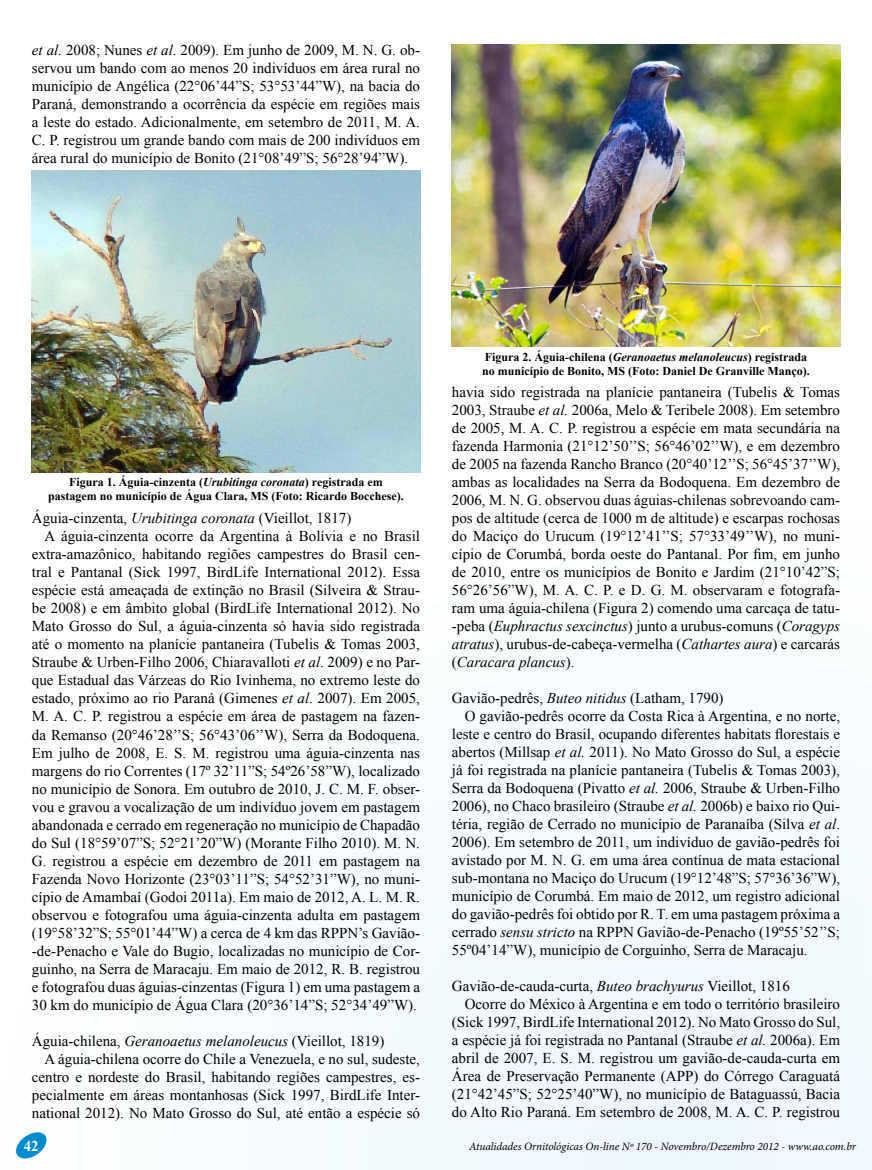
<style>
.page{position:relative;width:872px;height:1170px;background:#fff}
.page>*{position:absolute;margin:0;border:0;box-sizing:border-box;transform-origin:0 0}
.t1{font:15px/18px "Times New Roman";color:#000;text-align:justify}
.t2{font:700 15px "Times New Roman";color:#fff}
.t3{font:700 12px/14.4px "Times New Roman";color:#000;text-align:center}
.t4{font:italic 11.25px "Minion Pro";letter-spacing:-.005em;color:#000}
.s1{font-style:italic}
</style>
<div class="page">
<div style="left:330px;top:807px;width:541px;height:362px;background:#f2f9fd"></div>
<svg style="left:871px;top:952px;width:1px;height:217px"></svg>
<img style="left:32px;top:170px;width:388px;height:302px">
<img style="left:452px;top:45px;width:388px;height:301px">
<svg style="left:16px;top:1132px;width:31px;height:27px"></svg>
<p class="t1" style="left:32px;top:41px;width:390px"><span class="s1">et al.</span> 2008; Nunes <span class="s1">et al</span>. 2009). Em junho de 2009, M. N. G. ob&shy;servou um bando com ao menos 20 indivíduos em área rural no município de Angélica (22°06’44”S; 53°53’44”W), na bacia do Paraná, demonstrando a ocorrência da espécie em regiões mais a leste do estado. Adicionalmente, em setembro de 2011, M. A.<br>C. P. registrou um grande bando com mais de 200 indivíduos em área rural do município de Bonito (21°08’49”S; 56°28’94”W).</p>
<p class="t3" style="left:48px;top:474px;width:357px">Figura 1. Águia-cinzenta (<span class="s1">Urubitinga coronata</span>) registrada em pastagem no município de Água Clara, MS (Foto: Ricardo Bocchese).</p>
<p class="t1" style="left:32px;top:509px;width:321px">Águia-cinzenta, <span class="s1">Urubitinga coronata</span> (Vieillot, 1817)</p>
<p class="t1" style="left:45px;top:527px;width:377px">A águia-cinzenta ocorre da Argentina à Bolívia e no Brasil</p>
<p class="t1" style="left:32px;top:545px;width:389px">extra-amazônico, habitando regiões campestres do Brasil cen-</p>
<p class="t1" style="left:32px;top:563px;width:389px">tral e Pantanal (Sick 1997, BirdLife International 2012). Essa</p>
<p class="t1" style="left:32px;top:581px;width:389px">espécie está ameaçada de extinção no Brasil (Silveira &amp; Strau-</p>
<p class="t1" style="left:32px;top:599px;width:389px">be 2008) e em âmbito global (BirdLife International 2012). No</p>
<p class="t1" style="left:32px;top:617px;width:390px">Mato Grosso do Sul, a águia-cinzenta só havia sido registrada</p>
<p class="t1" style="left:32px;top:635px;width:389px">até o momento na planície pantaneira (Tubelis &amp; Tomas 2003,</p>
<p class="t1" style="left:32px;top:653px;width:389px">Straube &amp; Urben-Filho 2006, Chiaravalloti <span class="s1">et al</span>. 2009) e no Par-</p>
<p class="t1" style="left:32px;top:671px;width:389px">que Estadual das Várzeas do Rio Ivinhema, no extremo leste do</p>
<p class="t1" style="left:32px;top:689px;width:389px">estado, próximo ao rio Paraná (Gimenes <span class="s1">et al</span>. 2007). Em 2005,</p>
<p class="t1" style="left:32px;top:707px;width:389px">M. A. C. P. registrou a espécie em área de pastagem na fazen-</p>
<p class="t1" style="left:32px;top:725px;width:389px">da Remanso (20°46’28’’S; 56°43’06’’W), Serra da Bodoquena.</p>
<p class="t1" style="left:32px;top:743px;width:389px">Em julho de 2008, E. S. M. registrou uma águia-cinzenta nas</p>
<p class="t1" style="left:32px;top:761px;width:390px">margens do rio Correntes (17º 32’11”S; 54º26’58”W), localizado</p>
<p class="t1" style="left:32px;top:779px;width:389px">no município de Sonora. Em outubro de 2010, J. C. M. F. obser-</p>
<p class="t1" style="left:32px;top:797px;width:390px">vou e gravou a vocalização de um indivíduo jovem em pastagem</p>
<p class="t1" style="left:32px;top:815px;width:389px">abandonada e cerrado em regeneração no município de Chapadão</p>
<p class="t1" style="left:32px;top:833px;width:390px">do Sul (18°59’07”S; 52°21’20”W) (Morante Filho 2010). M. N.</p>
<p class="t1" style="left:32px;top:851px;width:389px">G. registrou a espécie em dezembro de 2011 em pastagem na</p>
<p class="t1" style="left:32px;top:869px;width:390px">Fazenda Novo Horizonte (23°03’11”S; 54°52’31”W), no muni-</p>
<p class="t1" style="left:32px;top:887px;width:389px">cípio de Amambaí (Godoi 2011a). Em maio de 2012, A. L. M. R.</p>
<p class="t1" style="left:32px;top:905px;width:390px">observou e fotografou uma águia-cinzenta adulta em pastagem</p>
<p class="t1" style="left:32px;top:923px;width:389px">(19°58’32”S; 55°01’44”W) a cerca de 4 km das RPPN’s Gavião-</p>
<p class="t1" style="left:32px;top:941px;width:389px">-de-Penacho e Vale do Bugio, localizadas no município de Cor-</p>
<p class="t1" style="left:32px;top:959px;width:389px">guinho, na Serra de Maracaju. Em maio de 2012, R. B. registrou</p>
<p class="t1" style="left:32px;top:977px;width:389px">e fotografou duas águias-cinzentas (Figura 1) em uma pastagem a</p>
<p class="t1" style="left:32px;top:995px;width:386px">30 km do município de Água Clara (20°36’14”S; 52°34’49”W).</p>
<p class="t1" style="left:32px;top:1031px;width:354px">Águia-chilena, <span class="s1">Geranoaetus melanoleucus</span> (Vieillot, 1819)</p>
<p class="t1" style="left:45px;top:1049px;width:377px">A águia-chilena ocorre do Chile a Venezuela, e no sul, sudeste,</p>
<p class="t1" style="left:32px;top:1067px;width:389px">centro e nordeste do Brasil, habitando regiões campestres, es-</p>
<p class="t1" style="left:32px;top:1085px;width:389px">pecialmente em áreas montanhosas (Sick 1997, BirdLife Inter-</p>
<p class="t1" style="left:32px;top:1103px;width:389px">national 2012). No Mato Grosso do Sul, até então a espécie só</p>
<p class="t3" style="left:482px;top:349px;width:329px;text-align:left">Figura 2. Águia-chilena (<span class="s1">Geranoaetus melanoleucus</span>) registrada no município de Bonito, MS (Foto: Daniel De Granville Manço).</p>
<p class="t1" style="left:452px;top:382px;width:390px">havia sido registrada na planície pantaneira (Tubelis &amp; Tomas 2003, Straube <span class="s1">et al.</span> 2006a, Melo &amp; Teribele 2008). Em setembro de 2005, M. A. C. P. registrou a espécie em mata secundária na fazenda Harmonia (21°12’50’’S; 56°46’02’’W), e em dezembro de 2005 na fazenda Rancho Branco (20°40’12’’S; 56°45’37’’W), ambas as localidades na Serra da Bodoquena. Em dezembro de 2006, M. N. G. observou duas águias-chilenas sobrevoando cam&shy;pos de altitude (cerca de 1000 m de altitude) e escarpas rochosas do Maciço do Urucum (19°12’41’’S; 57°33’49’’W), no muni&shy;cípio de Corumbá, borda oeste do Pantanal. Por fim, em junho de 2010, entre os municípios de Bonito e Jardim (21°10’42”S; 56°26’56”W), M. A. C. P. e D. G. M. observaram e fotografa&shy;ram uma águia-chilena (Figura 2) comendo uma carcaça de tatu--peba (<span class="s1">Euphractus sexcinctus</span>) junto a urubus-comuns (<span class="s1">Coragyps atratus</span>), urubus-de-cabeça-vermelha (<span class="s1">Cathartes aura</span>) e carcarás (<span class="s1">Caracara plancus</span>).</p>
<p class="t1" style="left:452px;top:688px;width:273px">Gavião-pedrês, <span class="s1">Buteo nitidus</span> (Latham, 1790)</p>
<p class="t1" style="left:465px;top:706px;width:377px">O gavião-pedrês ocorre da Costa Rica à Argentina, e no norte,</p>
<p class="t1" style="left:452px;top:724px;width:390px">leste e centro do Brasil, ocupando diferentes habitats florestais e</p>
<p class="t1" style="left:452px;top:742px;width:390px">abertos (Millsap <span class="s1">et al.</span> 2011). No Mato Grosso do Sul, a espécie</p>
<p class="t1" style="left:452px;top:760px;width:389px">já foi registrada na planície pantaneira (Tubelis &amp; Tomas 2003),</p>
<p class="t1" style="left:452px;top:778px;width:389px">Serra da Bodoquena (Pivatto <span class="s1">et al.</span> 2006, Straube &amp; Urben-Filho</p>
<p class="t1" style="left:452px;top:796px;width:389px">2006), no Chaco brasileiro (Straube <span class="s1">et al.</span> 2006b) e baixo rio Qui-</p>
<p class="t1" style="left:452px;top:814px;width:389px">téria, região de Cerrado no município de Paranaíba (Silva <span class="s1">et al</span>.</p>
<p class="t1" style="left:452px;top:832px;width:389px">2006). Em setembro de 2011, um indivíduo de gavião-pedrês foi</p>
<p class="t1" style="left:452px;top:850px;width:389px">avistado por M. N. G. em uma área contínua de mata estacional</p>
<p class="t1" style="left:452px;top:868px;width:389px">sub-montana no Maciço do Urucum (19°12’48”S; 57°36’36”W),</p>
<p class="t1" style="left:452px;top:886px;width:389px">município de Corumbá. Em maio de 2012, um registro adicional</p>
<p class="t1" style="left:452px;top:904px;width:389px">do gavião-pedrês foi obtido por R. T. em uma pastagem próxima a</p>
<p class="t1" style="left:452px;top:922px;width:390px">cerrado <span class="s1">sensu stricto</span> na RPPN Gavião-de-Penacho (19º55’52’’S;</p>
<p class="t1" style="left:452px;top:940px;width:357px">55º04’14”W), município de Corguinho, Serra de Maracaju.</p>
<p class="t1" style="left:452px;top:976px;width:339px">Gavião-de-cauda-curta, <span class="s1">Buteo brachyurus</span> Vieillot, 1816</p>
<p class="t1" style="left:465px;top:994px;width:377px">Ocorre do México à Argentina e em todo o território brasileiro</p>
<p class="t1" style="left:452px;top:1012px;width:389px">(Sick 1997, BirdLife International 2012). No Mato Grosso do Sul,</p>
<p class="t1" style="left:452px;top:1030px;width:389px">a espécie já foi registrada no Pantanal (Straube <span class="s1">et al.</span> 2006a). Em</p>
<p class="t1" style="left:452px;top:1048px;width:390px">abril de 2007, E. S. M. registrou um gavião-de-cauda-curta em</p>
<p class="t1" style="left:452px;top:1066px;width:390px">Área de Preservação Permanente (APP) do Córrego Caraguatá</p>
<p class="t1" style="left:452px;top:1084px;width:389px">(21°42’45”S; 52°25’40”W), no município de Bataguassú, Bacia</p>
<p class="t1" style="left:452px;top:1102px;width:389px">do Alto Rio Paraná. Em setembro de 2008, M. A. C. P. registrou</p>
<p class="t2" style="left:24px;top:1134px;width:17px">42</p>
<p class="t4" style="left:469px;top:1138px;width:388px">Atualidades Ornitológicas On-line Nº 170 - Novembro/Dezembro 2012 - www.ao.com.br</p>
</div>
